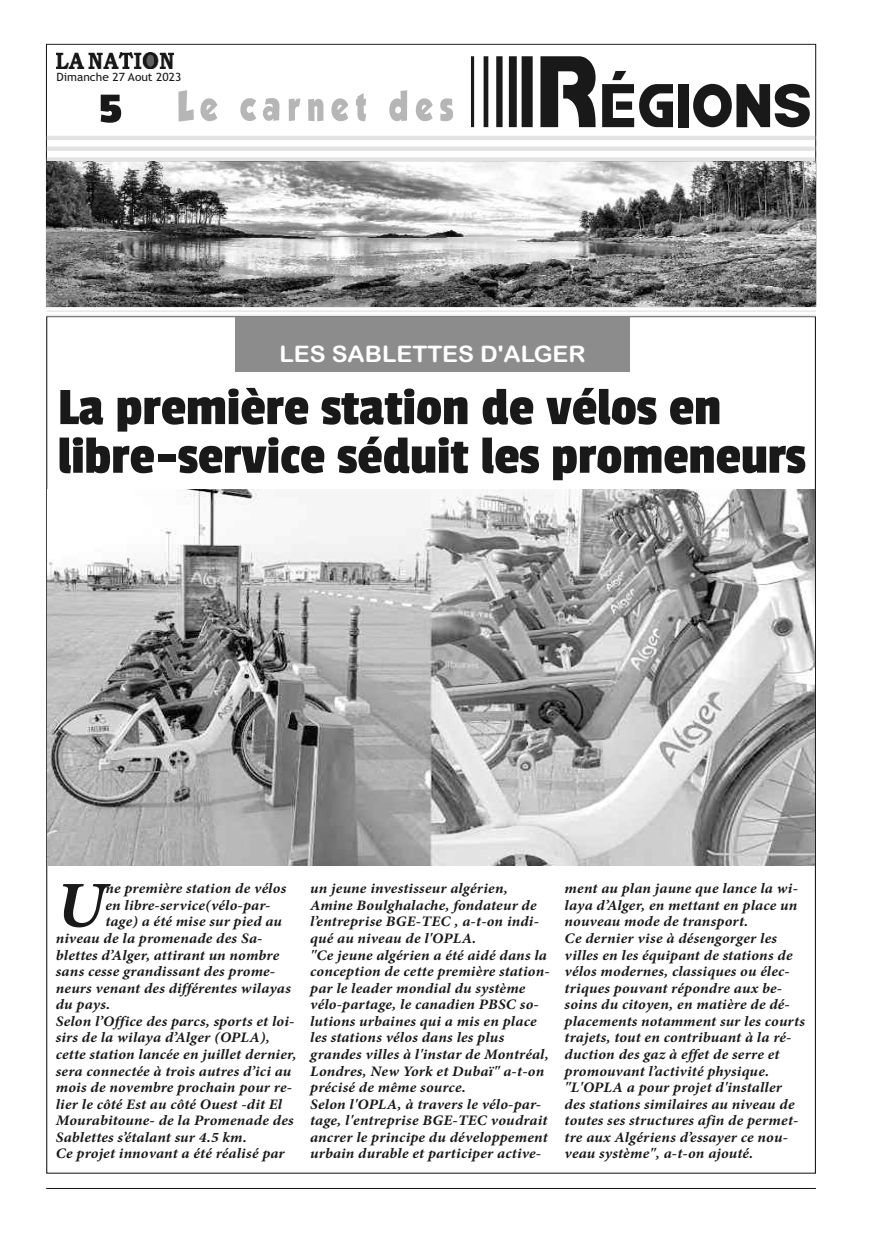
<style>
.page{position:relative;width:893px;height:1234px;background:#fff}
.page>*{position:absolute;margin:0;border:0;box-sizing:border-box;transform-origin:0 0}
.t1{font:67.2px "Bamf";color:#191919;scale:.89 1}
.t2{font:italic 700 65.25px "Minion Pro";color:#191919;scale:1.07 1}
.t3{font:54.75px/48.6px "Passion One";color:#191919;scale:1.05 1}
.t4{font:44.4px "Passion One";color:#191919;scale:1.27 1}
.t5{font:22.8px "Arial Rounded MT Bold";color:#fff;scale:1.05 1}
.t6{font:italic 700 14.55px/16.5px "Minion Pro";letter-spacing:.01em;color:#191919;scale:1.07 1}
.t7{font:11.4px "Trebuchet MS";color:#191919;scale:1.05 1}
.s1{font-size:110.7px}
</style>
<div class="page">
<hr style="left:46px;top:306px;width:770px;height:2px;background:#e8e8e8">
<hr style="left:46px;top:310px;width:770px;height:2px;background:#e8e8e8">
<hr style="left:46px;top:314px;width:770px;height:2px;background:#e8e8e8">
<hr style="left:46px;top:1187px;width:770px;height:1px;background:#191919">
<img style="left:46px;top:161px;width:770px;height:145px">
<img style="left:56px;top:53px;width:117px;height:16px">
<svg style="left:178px;top:90px;width:229px;height:32px"></svg>
<hr style="left:47px;top:157px;width:768px;height:4px;background:#e3e3e3">
<hr style="left:47px;top:136px;width:768px;height:4px;background:#e3e3e3">
<div style="left:47px;top:146px;width:768px;height:5px;background:#e3e3e3"></div>
<img style="left:47px;top:489px;width:768px;height:376px">
<div style="left:236px;top:317px;width:394px;height:54px;background:#8c8c8c"></div>
<p class="t7" style="left:56px;top:70px;width:120px">Dimanche 27 Aout 2023</p>
<h3 class="t4" style="left:99px;top:85px;width:20px">5</h3>
<h1 class="t1" style="left:467px;top:71px;width:389px"><span class="s1">R</span>ÉGIONS</h1>
<h3 class="t5" style="left:279px;top:340px;width:293px">LES SABLETTES D'ALGER</h3>
<h3 class="t3" style="left:58px;top:382px;width:714px">La première station de vélos en libre-service séduit les promeneurs</h3>
<p class="t6" style="left:105px;top:881px;width:171px">ne première station de vélos</p>
<p class="t6" style="left:105px;top:898px;width:156px">en libre-service(vélo-par-</p>
<p class="t6" style="left:105px;top:914px;width:167px">tage) a été mise sur pied au</p>
<p class="t6" style="left:56px;top:931px;width:195px">niveau de la promenade des Sa-</p>
<p class="t6" style="left:56px;top:947px;width:210px">blettes d’Alger, attirant un nombre</p>
<p class="t6" style="left:56px;top:964px;width:207px">sans cesse grandissant des prome-</p>
<p class="t6" style="left:56px;top:980px;width:221px">neurs venant des différentes wilayas</p>
<p class="t6" style="left:56px;top:997px;width:52px">du pays.</p>
<p class="t6" style="left:56px;top:1013px;width:225px">Selon l’Office des parcs, sports et loi-</p>
<p class="t6" style="left:56px;top:1030px;width:201px">sirs de la wilaya d’Alger (OPLA),</p>
<p class="t6" style="left:56px;top:1047px;width:227px">cette station lancée en juillet dernier,</p>
<p class="t6" style="left:56px;top:1063px;width:222px">sera connectée à trois autres d’ici au</p>
<p class="t6" style="left:56px;top:1080px;width:222px">mois de novembre prochain pour re-</p>
<p class="t6" style="left:56px;top:1096px;width:213px">lier le côté Est au côté Ouest -dit El</p>
<p class="t6" style="left:56px;top:1113px;width:224px">Mourabitoune- de la Promenade des</p>
<p class="t6" style="left:56px;top:1129px;width:180px">Sablettes s’étalant sur 4.5 km.</p>
<p class="t6" style="left:56px;top:1146px;width:215px">Ce projet innovant a été réalisé par</p>
<h2 class="t2" style="left:56px;top:881px;width:48px">U</h2>
<p class="t6" style="left:310px;top:881px;width:225px">un jeune investisseur algérien, Amine Boulghalache, fondateur de l’entreprise BGE-TEC , a-t-on indi&shy;qué au niveau de l'OPLA.<br>"Ce jeune algérien a été aidé dans la conception de cette première station&shy;par le leader mondial du système vélo-partage, le canadien PBSC so&shy;lutions urbaines qui a mis en place les stations vélos dans les plus grandes villes à l'instar de Montréal, Londres, New York et Dubaï" a-t-on précisé de même source.<br>Selon l'OPLA, à travers le vélo-par&shy;tage, l'entreprise BGE-TEC voudrait ancrer le principe du développement urbain durable et participer active-</p>
<p class="t6" style="left:565px;top:881px;width:226px">ment au plan jaune que lance la wi&shy;laya d’Alger, en mettant en place un nouveau mode de transport.<br>Ce dernier vise à désengorger les villes en les équipant de stations de vélos modernes, classiques ou élec&shy;triques pouvant répondre aux be&shy;soins du citoyen, en matière de dé&shy;placements notamment sur les courts trajets, tout en contribuant à la ré&shy;duction des gaz à effet de serre et promouvant l’activité physique. "L'OPLA a pour projet d'installer des stations similaires au niveau de toutes ses structures afin de permet&shy;tre aux Algériens d’essayer ce nou&shy;veau système", a-t-on ajouté.</p>
</div>
